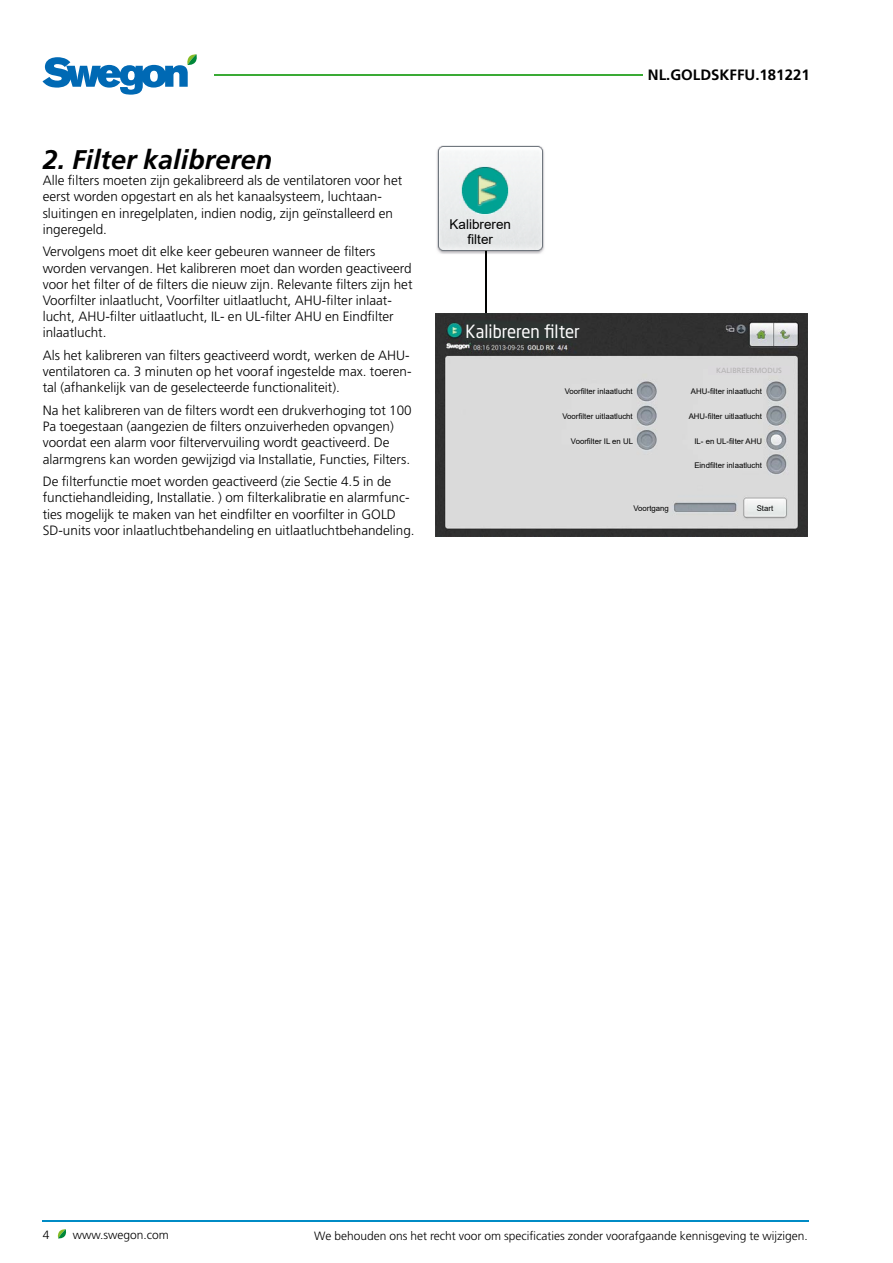
<style>
.page{position:relative;width:893px;height:1263px;background:#fff}
.page>*{position:absolute;margin:0;border:0;box-sizing:border-box;transform-origin:0 0}
.t1{font:italic 700 27px "Frutiger";color:#000}
.t2{font:18px "Neo Sans Std";color:#fff;scale:.93 1}
.t3{font:700 15px "Frutiger";color:#000}
.t4{font:300 13.5px/16.2px "Frutiger";color:#000}
.t5{font:13.5px/15px "Arial";color:#000;text-align:center}
.t6{font:300 12px "Frutiger";color:#000}
.t7{font:7.8px "Arial";color:#000}
.t8{font:7.5px "Frutiger";color:#b3b2b2}
</style>
<div class="page">
<hr style="left:43px;top:1220px;width:766px;height:2px;background:#008bc5">
<svg style="left:57px;top:1229px;width:9px;height:10px"></svg>
<hr style="left:214px;top:75px;width:429px;height:1px;background:#3aaa35">
<svg style="left:43px;top:54px;width:154px;height:41px"></svg>
<hr style="left:485px;top:233px;width:2px;height:81px;background:#010202">
<img style="left:437px;top:145px;width:107px;height:109px">
<img style="left:485px;top:233px;width:2px;height:21px">
<img style="left:436px;top:314px;width:372px;height:223px">
<img style="left:460px;top:165px;width:51px;height:51px">
<div style="left:708px;top:367px;width:82px;height:8px;background:#dbd9dc"></div>
<h1 class="t1" style="left:43px;top:144px;width:231px">2. Filter kalibreren</h1>
<p class="t4" style="left:43px;top:173px;width:361px">Alle filters moeten zijn gekalibreerd als de ventilatoren voor het eerst worden opgestart en als het kanaalsysteem, luchtaan&shy;sluitingen en inregelplaten, indien nodig, zijn geïnstalleerd en ingeregeld.</p>
<p class="t4" style="left:43px;top:244px;width:371px">Vervolgens moet dit elke keer gebeuren wanneer de filters worden vervangen. Het kalibreren moet dan worden geactiveerd voor het filter of de filters die nieuw zijn. Relevante filters zijn het Voorfilter inlaatlucht, Voorfilter uitlaatlucht, AHU-filter inlaat&shy;lucht, AHU-filter uitlaatlucht, IL- en UL-filter AHU en Eindfilter inlaatlucht.</p>
<p class="t4" style="left:43px;top:347px;width:370px">Als het kalibreren van filters geactiveerd wordt, werken de AHU&shy;ventilatoren ca. 3 minuten op het vooraf ingestelde max. toeren&shy;tal (afhankelijk van de geselecteerde functionaliteit).</p>
<p class="t4" style="left:43px;top:402px;width:371px">Na het kalibreren van de filters wordt een drukverhoging tot 100<br>Pa toegestaan (aangezien de filters onzuiverheden opvangen) voordat een alarm voor filtervervuiling wordt geactiveerd. De alarmgrens kan worden gewijzigd via Installatie, Functies, Filters.</p>
<p class="t4" style="left:43px;top:474px;width:373px">De filterfunctie moet worden geactiveerd (zie Sectie 4.5 in de functiehandleiding, Installatie. ) om filterkalibratie en alarmfunc&shy;ties mogelijk te maken van het eindfilter en voorfilter in GOLD SD-units voor inlaatluchtbehandeling en uitlaatluchtbehandeling.</p>
<p class="t3" style="left:648px;top:66px;width:163px">NL.GOLDSKFFU.181221</p>
<p class="t5" style="left:450px;top:217px;width:63px">Kalibreren filter</p>
<h2 class="t2" style="left:466px;top:321px;width:124px">Kalibreren filter</h2>
<p class="t7" style="left:565px;top:386px;width:70px">Voorfilter inlaatlucht</p>
<p class="t7" style="left:562px;top:411px;width:72px">Voorfilter uitlaatlucht</p>
<p class="t7" style="left:571px;top:436px;width:64px">Voorfilter IL en UL</p>
<p class="t8" style="left:716px;top:365px;width:67px">KALIBREERMODUS</p>
<p class="t7" style="left:691px;top:386px;width:73px">AHU-filter inlaatlucht</p>
<p class="t7" style="left:689px;top:411px;width:75px">AHU-filter uitlaatlucht</p>
<p class="t7" style="left:694px;top:436px;width:69px">IL- en UL-filter AHU</p>
<p class="t7" style="left:694px;top:460px;width:69px">Eindfilter inlaatlucht</p>
<p class="t7" style="left:633px;top:503px;width:37px">Voortgang</p>
<p class="t7" style="left:757px;top:503px;width:18px">Start</p>
<p class="t6" style="left:43px;top:1228px;width:8px">4</p>
<p class="t6" style="left:73px;top:1228px;width:98px">www.swegon.com</p>
<p class="t6" style="left:314px;top:1229px;width:495px">We behouden ons het recht voor om specificaties zonder voorafgaande kennisgeving te wijzigen.</p>
</div>
